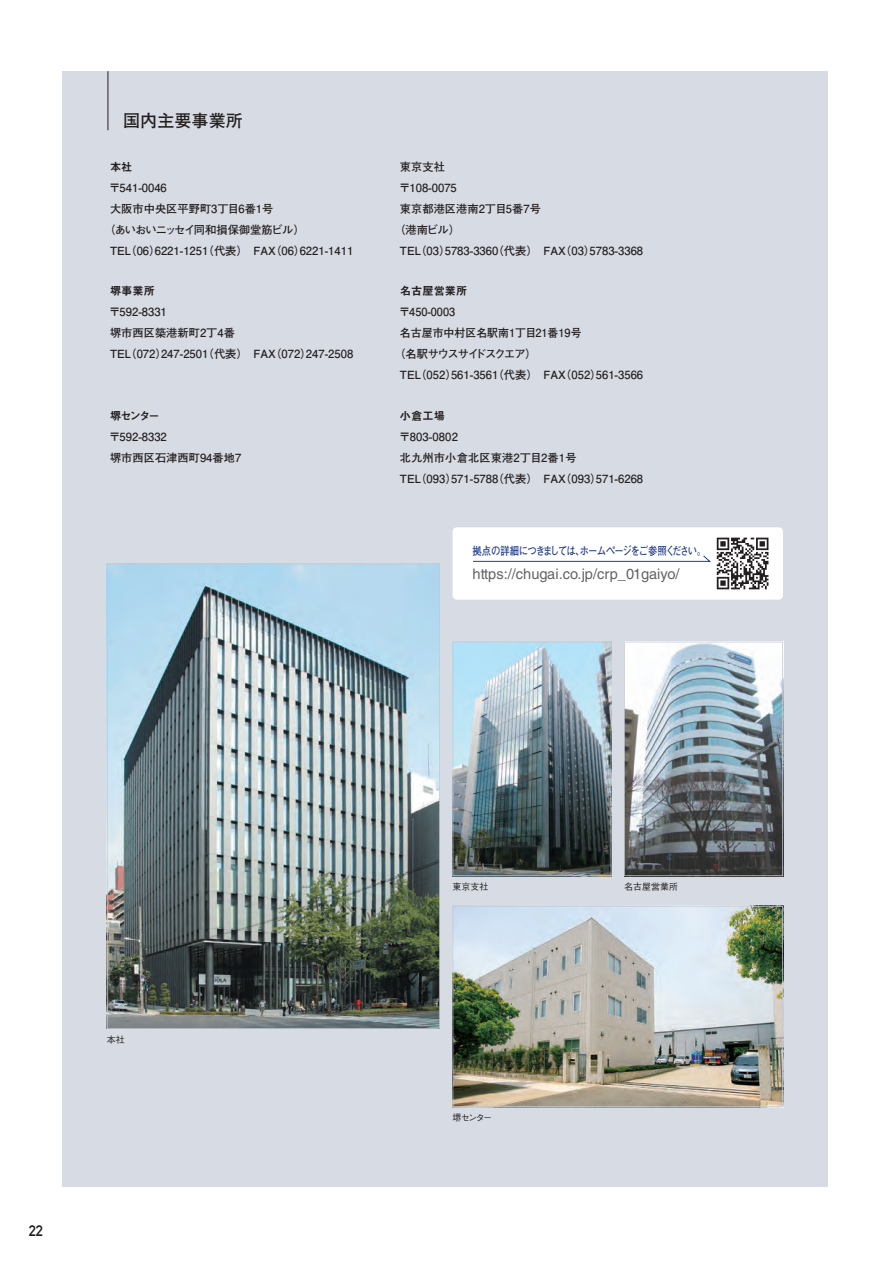
<style>
.page{position:relative;width:893px;height:1263px;background:#fff}
.page>*{position:absolute;margin:0;border:0;box-sizing:border-box;transform-origin:0 0}
.t1{font:700 17.1px "Futo Go B101 Pro";color:#231f20}
.t2{font:15px "DIN1451 Com Mittelschrift";color:#231f20}
.t3{font:14.7px "Helvetica LT Std";color:#636366}
.t4{font:700 11.25px/21px "Futo Go B101 Pro";color:#231f20}
.t5{font:700 11.25px "Futo Go B101 Pro";letter-spacing:-.115em;color:#263f8a;scale:.84 1}
.t6{font:11.25px "Midashi Go Pro MB31";color:#231f20}
.t7{font:700 11.25px "Futo Go B101 Pro";letter-spacing:-.075em;color:#231f20}
.t8{font:700 11.25px "Futo Go B101 Pro";letter-spacing:-.11em;color:#231f20}
.t9{font:500 9px "Gothic BBB Pro";color:#231f20}
</style>
<div class="page">
<div style="left:62px;top:71px;width:765px;height:1115px;background:#d7dbe3"></div>
<hr style="left:108px;top:71px;width:1px;height:59px;background:#231f20">
<img style="left:107px;top:563px;width:333px;height:466px">
<img style="left:452px;top:642px;width:159px;height:234px">
<svg style="left:624px;top:642px;width:159px;height:234px;background:#8e989f"></svg>
<img style="left:452px;top:906px;width:331px;height:201px">
<div style="left:452px;top:527px;width:331px;height:73px;background:#fff;border-radius:4px"></div>
<svg style="left:716px;top:537px;width:53px;height:53px"></svg>
<svg style="left:473px;top:538px;width:295px;height:51px"></svg>
<h1 class="t1" style="left:123px;top:106px;width:121px">国内主要事業所</h1>
<p class="t6" style="left:110px;top:158px;width:24px">本社</p>
<p class="t4" style="left:109px;top:176px;width:59px">〒541-0046</p>
<p class="t4" style="left:110px;top:197px;width:165px">大阪市中央区平野町3丁目6番1号</p>
<p class="t7" style="left:104px;top:221px;width:202px">（あいおいニッセイ同和損保御堂筋ビル）</p>
<p class="t4" style="left:110px;top:239px;width:245px">TEL（06）6221-1251（代表）　FAX（06）6221-1411</p>
<p class="t6" style="left:110px;top:282px;width:46px">堺事業所</p>
<p class="t4" style="left:109px;top:300px;width:246px">〒592-8331<br>堺市西区築港新町2丁4番<br>TEL（072）247-2501（代表）　FAX（072）247-2508</p>
<p class="t6" style="left:110px;top:407px;width:51px">堺センタ－</p>
<p class="t4" style="left:109px;top:425px;width:134px">〒592-8332<br>堺市西区石津西町94番地7</p>
<p class="t4" style="left:400px;top:155px;width:46px">東京支社</p>
<p class="t4" style="left:399px;top:176px;width:59px">〒108-0075</p>
<p class="t4" style="left:400px;top:197px;width:142px">東京都港区港南2丁目5番7号</p>
<p class="t4" style="left:394px;top:218px;width:68px">（港南ビル）</p>
<p class="t4" style="left:400px;top:239px;width:245px">TEL（03）5783-3360（代表）　FAX（03）5783-3368</p>
<p class="t6" style="left:400px;top:282px;width:69px">名古屋営業所</p>
<p class="t4" style="left:399px;top:300px;width:58px">〒450-0003</p>
<p class="t4" style="left:400px;top:321px;width:183px">名古屋市中村区名駅南1丁目21番19号</p>
<p class="t8" style="left:394px;top:345px;width:144px">（名駅サウスサイドスクエア）</p>
<p class="t4" style="left:400px;top:363px;width:245px">TEL（052）561-3561（代表）　FAX（052）561-3566</p>
<p class="t6" style="left:400px;top:407px;width:46px">小倉工場</p>
<p class="t4" style="left:399px;top:425px;width:246px">〒803-0802<br>北九州市小倉北区東港2丁目2番1号<br>TEL（093）571-5788（代表）　FAX（093）571-6268</p>
<p class="t5" style="left:472px;top:541px;width:280px">拠点の詳細につきましては、ホームページをご参照ください。</p>
<h3 class="t3" style="left:473px;top:565px;width:209px">https://chugai.co.jp/crp_01gaiyo/</h3>
<p class="t9" style="left:107px;top:1032px;width:19px">本社</p>
<h2 class="t2" style="left:29px;top:1221px;width:16px">22</h2>
<p class="t9" style="left:452px;top:880px;width:37px">東京支社</p>
<p class="t9" style="left:624px;top:880px;width:55px">名古屋営業所</p>
<p class="t9" style="left:452px;top:1111px;width:41px">堺センタ－</p>
</div>
